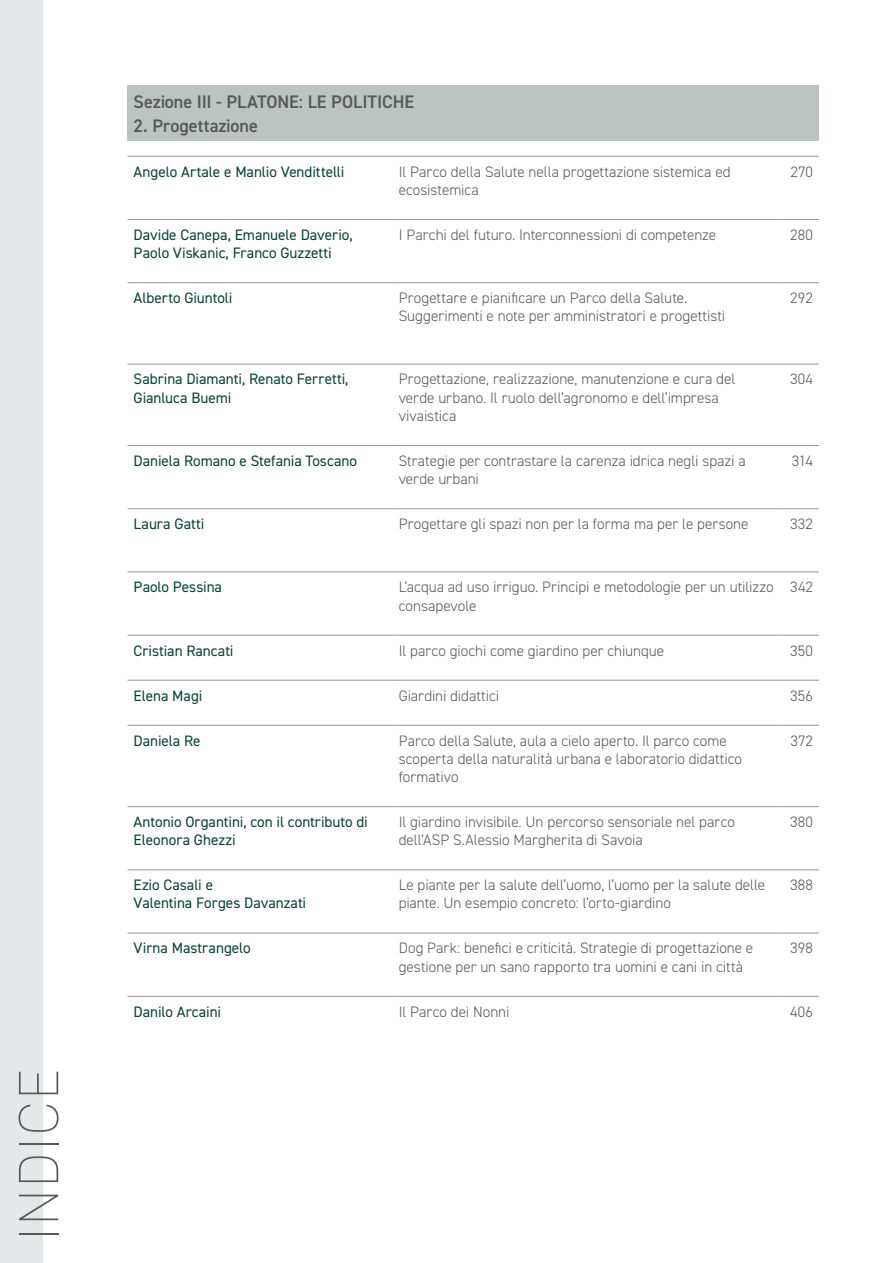
<style>
.page{position:relative;width:893px;height:1263px;background:#fff}
.page>*{position:absolute;margin:0;border:0;box-sizing:border-box;transform-origin:0 0}
.t1{font:200 57px "DIN2014";letter-spacing:.035em;color:#57585a}
.t2{font:600 18.15px "DIN2014";letter-spacing:-.005em;color:#57585a}
.t3{font:300 15.15px/18.1px "DIN2014";color:#57585a}
.t4{font:15.15px/18.1px "DIN2014";letter-spacing:-.005em;color:#074336}
</style>
<div class="page">
<div style="left:0;top:0;width:43px;height:1263px;background:#e6e7e9"></div>
<div style="left:128px;top:85px;width:691px;height:55px;background:#bbc4c1"></div>
<hr style="left:128px;top:156px;width:265px;height:1px;background:#939598">
<hr style="left:393px;top:156px;width:387px;height:1px;background:#939598">
<hr style="left:780px;top:156px;width:39px;height:1px;background:#939598">
<hr style="left:128px;top:219px;width:265px;height:1px;background:#939598">
<hr style="left:393px;top:219px;width:387px;height:1px;background:#939598">
<hr style="left:780px;top:219px;width:39px;height:1px;background:#939598">
<hr style="left:128px;top:282px;width:265px;height:1px;background:#939598">
<hr style="left:393px;top:282px;width:387px;height:1px;background:#939598">
<hr style="left:780px;top:282px;width:39px;height:1px;background:#939598">
<hr style="left:128px;top:364px;width:265px;height:1px;background:#939598">
<hr style="left:393px;top:364px;width:387px;height:1px;background:#939598">
<hr style="left:780px;top:364px;width:39px;height:1px;background:#939598">
<hr style="left:128px;top:445px;width:265px;height:1px;background:#939598">
<hr style="left:393px;top:445px;width:387px;height:1px;background:#939598">
<hr style="left:780px;top:445px;width:39px;height:1px;background:#939598">
<hr style="left:128px;top:508px;width:265px;height:1px;background:#939598">
<hr style="left:393px;top:508px;width:387px;height:1px;background:#939598">
<hr style="left:780px;top:508px;width:39px;height:1px;background:#939598">
<hr style="left:128px;top:571px;width:265px;height:1px;background:#939598">
<hr style="left:393px;top:571px;width:387px;height:1px;background:#939598">
<hr style="left:780px;top:571px;width:39px;height:1px;background:#939598">
<hr style="left:128px;top:635px;width:265px;height:1px;background:#939598">
<hr style="left:393px;top:635px;width:387px;height:1px;background:#939598">
<hr style="left:780px;top:635px;width:39px;height:1px;background:#939598">
<hr style="left:128px;top:680px;width:265px;height:1px;background:#939598">
<hr style="left:393px;top:680px;width:387px;height:1px;background:#939598">
<hr style="left:780px;top:680px;width:39px;height:1px;background:#939598">
<hr style="left:128px;top:725px;width:265px;height:1px;background:#939598">
<hr style="left:393px;top:725px;width:387px;height:1px;background:#939598">
<hr style="left:780px;top:725px;width:39px;height:1px;background:#939598">
<hr style="left:128px;top:806px;width:265px;height:1px;background:#939598">
<hr style="left:393px;top:806px;width:387px;height:1px;background:#939598">
<hr style="left:780px;top:806px;width:39px;height:1px;background:#939598">
<hr style="left:128px;top:869px;width:265px;height:1px;background:#939598">
<hr style="left:393px;top:869px;width:387px;height:1px;background:#939598">
<hr style="left:780px;top:869px;width:39px;height:1px;background:#939598">
<hr style="left:128px;top:933px;width:265px;height:1px;background:#939598">
<hr style="left:393px;top:933px;width:387px;height:1px;background:#939598">
<hr style="left:780px;top:933px;width:39px;height:1px;background:#939598">
<hr style="left:128px;top:996px;width:265px;height:1px;background:#939598">
<hr style="left:393px;top:996px;width:387px;height:1px;background:#939598">
<hr style="left:780px;top:996px;width:39px;height:1px;background:#939598">
<h1 class="t1" style="left:4px;top:1241px;width:174px;rotate:-90deg">INDICE</h1>
<p class="t2" style="left:134px;top:90px;width:282px">Sezione III - PLATONE: LE POLITICHE</p>
<p class="t2" style="left:134px;top:113px;width:126px">2. Progettazione</p>
<p class="t4" style="left:134px;top:162px;width:212px">Angelo Artale e Manlio Vendittelli</p>
<p class="t3" style="left:399px;top:162px;width:333px">Il Parco della Salute nella progettazione sistemica ed ecosistemica</p>
<p class="t3" style="left:790px;top:162px;width:24px">270</p>
<p class="t4" style="left:134px;top:225px;width:220px">Davide Canepa, Emanuele Daverio,<br>Paolo Viskanic, Franco Guzzetti</p>
<p class="t3" style="left:399px;top:226px;width:319px">I Parchi del futuro. Interconnessioni di competenze</p>
<p class="t3" style="left:790px;top:226px;width:24px">280</p>
<p class="t4" style="left:134px;top:288px;width:100px">Alberto Giuntoli</p>
<p class="t3" style="left:399px;top:289px;width:328px">Progettare e pianificare un Parco della Salute.<br>Suggerimenti e note per amministratori e progettisti</p>
<p class="t3" style="left:790px;top:289px;width:24px">292</p>
<p class="t4" style="left:134px;top:370px;width:216px">Sabrina Diamanti, Renato Ferretti,<br>Gianluca Buemi</p>
<p class="t3" style="left:399px;top:370px;width:338px">Progettazione, realizzazione, manutenzione e cura del verde urbano. Il ruolo dell’agronomo e dell’impresa vivaistica</p>
<p class="t3" style="left:790px;top:370px;width:24px">304</p>
<p class="t4" style="left:134px;top:451px;width:225px">Daniela Romano e Stefania Toscano</p>
<p class="t3" style="left:399px;top:452px;width:349px">Strategie per contrastare la carenza idrica negli spazi a verde urbani</p>
<p class="t3" style="left:792px;top:452px;width:23px">314</p>
<p class="t4" style="left:134px;top:514px;width:72px">Laura Gatti</p>
<p class="t3" style="left:399px;top:515px;width:351px">Progettare gli spazi non per la forma ma per le persone</p>
<p class="t3" style="left:790px;top:515px;width:24px">332</p>
<p class="t4" style="left:134px;top:578px;width:90px">Paolo Pessina</p>
<p class="t3" style="left:399px;top:578px;width:376px">L’acqua ad uso irriguo. Principi e metodologie per un utilizzo consapevole</p>
<p class="t3" style="left:790px;top:578px;width:24px">342</p>
<p class="t4" style="left:134px;top:641px;width:101px">Cristian Rancati</p>
<p class="t3" style="left:399px;top:641px;width:267px">Il parco giochi come giardino per chiunque</p>
<p class="t3" style="left:790px;top:641px;width:24px">350</p>
<p class="t4" style="left:134px;top:686px;width:70px">Elena Magi</p>
<p class="t3" style="left:399px;top:686px;width:102px">Giardini didattici</p>
<p class="t3" style="left:790px;top:686px;width:24px">356</p>
<p class="t4" style="left:134px;top:731px;width:69px">Daniela Re</p>
<p class="t3" style="left:399px;top:731px;width:345px">Parco della Salute, aula a cielo aperto. Il parco come scoperta della naturalità urbana e laboratorio didattico formativo</p>
<p class="t3" style="left:791px;top:731px;width:24px">372</p>
<p class="t4" style="left:134px;top:812px;width:236px">Antonio Organtini, con il contributo di<br>Eleonora Ghezzi</p>
<p class="t3" style="left:399px;top:813px;width:338px">Il giardino invisibile. Un percorso sensoriale nel parco dell’ASP S.Alessio Margherita di Savoia</p>
<p class="t3" style="left:790px;top:813px;width:24px">380</p>
<p class="t4" style="left:134px;top:876px;width:174px">Ezio Casali e<br>Valentina Forges Davanzati</p>
<p class="t3" style="left:399px;top:876px;width:368px">Le piante per la salute dell’uomo, l’uomo per la salute delle piante. Un esempio concreto: l’orto-giardino</p>
<p class="t3" style="left:790px;top:876px;width:24px">388</p>
<p class="t4" style="left:134px;top:939px;width:119px">Virna Mastrangelo</p>
<p class="t3" style="left:399px;top:939px;width:356px">Dog Park: benefici e criticità. Strategie di progettazione e gestione per un sano rapporto tra uomini e cani in città</p>
<p class="t3" style="left:790px;top:939px;width:24px">398</p>
<p class="t4" style="left:134px;top:1002px;width:89px">Danilo Arcaini</p>
<p class="t3" style="left:399px;top:1002px;width:112px">Il Parco dei Nonni</p>
<p class="t3" style="left:790px;top:1002px;width:24px">406</p>
</div>
